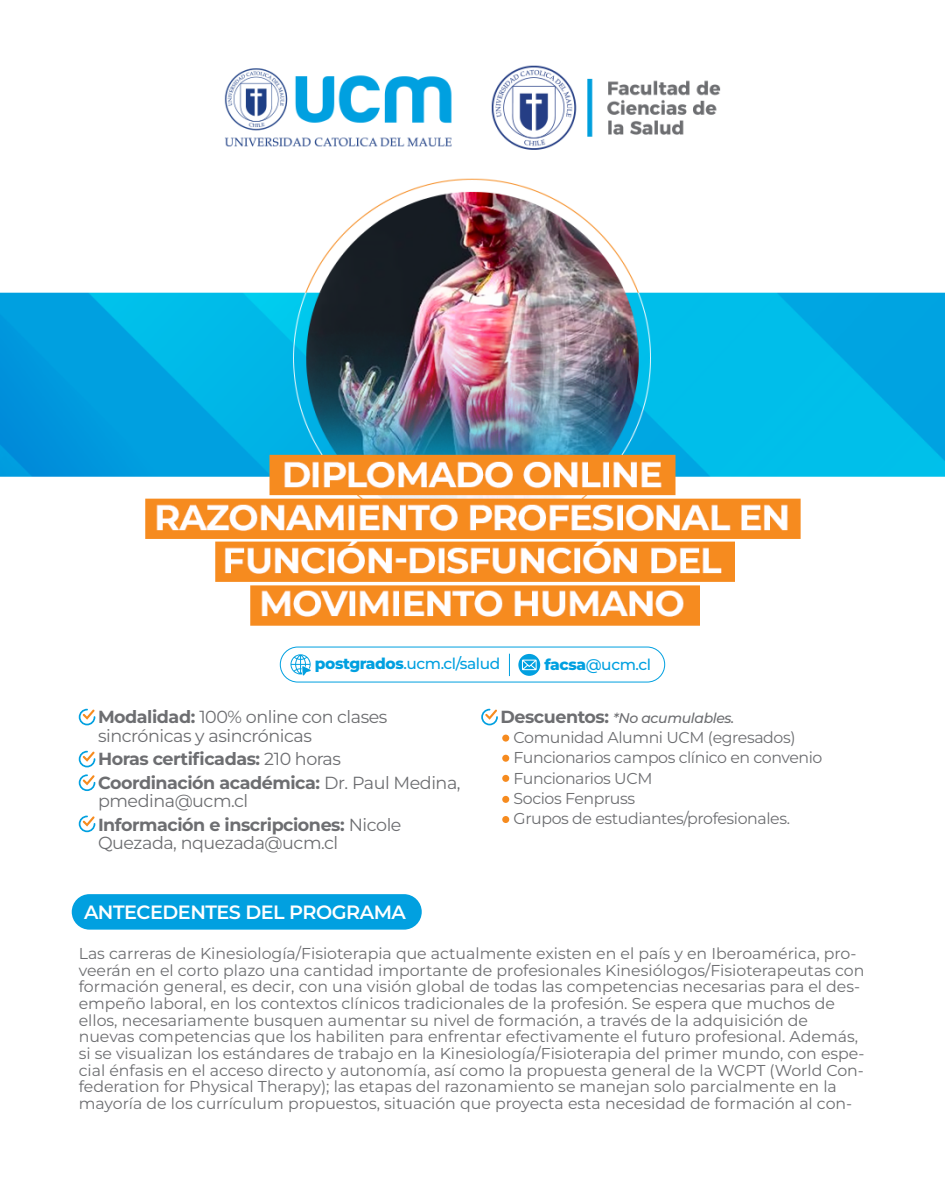
<style>
.page{position:relative;width:945px;height:1182px;background:#fff}
.page>*{position:absolute;margin:0;border:0;box-sizing:border-box;transform-origin:0 0}
.t1{font:600 19.25px "Montserrat";letter-spacing:-.025em;color:#fff}
.t2{font:700 17.5px/23.6px "Montserrat";letter-spacing:-.025em;color:#6d6e71}
.t3{font:17.5px/18.4px "Montserrat";letter-spacing:-.025em;color:#6d6e71}
.t4{font:15.75px/16.6px "Montserrat";color:#6d6e71}
.t5{font:15.75px/20.1px "Montserrat";letter-spacing:-.025em;color:#6d6e71}
.t6{font:500 15.4px "Montserrat";letter-spacing:-.025em;color:#01a0e0}
.t7{font:italic 500 14px "Montserrat";letter-spacing:-.025em;color:#6d6e71}
.s1{font-weight:800}
.s2{font-weight:700}
.s3{font-weight:400}
.s4{font-weight:700;font-style:normal;font-size:17.5px}
</style>
<div class="page">
<img style="left:0;top:65px;width:945px;height:586px">
<div style="left:72px;top:894px;width:350px;height:35px;background:#01a0e0;border-radius:18px"></div>
<svg style="left:79px;top:708px;width:16px;height:17px"></svg>
<svg style="left:481px;top:708px;width:17px;height:17px"></svg>
<svg style="left:79px;top:750px;width:16px;height:17px"></svg>
<svg style="left:79px;top:774px;width:16px;height:17px"></svg>
<svg style="left:79px;top:815px;width:16px;height:17px"></svg>
<div style="left:280px;top:646px;width:385px;height:36px;border:1px solid #01a0e0;border-radius:17px"></div>
<svg style="left:290px;top:654px;width:21px;height:21px"></svg>
<svg style="left:518px;top:654px;width:22px;height:21px"></svg>
<svg style="left:509px;top:653px;width:1px;height:23px"></svg>
<div style="left:502px;top:734px;width:7px;height:7px;background:#f68b1f;border-radius:50%"></div>
<div style="left:502px;top:754px;width:7px;height:7px;background:#f68b1f;border-radius:50%"></div>
<div style="left:502px;top:774px;width:7px;height:7px;background:#f68b1f;border-radius:50%"></div>
<div style="left:502px;top:795px;width:7px;height:7px;background:#f68b1f;border-radius:50%"></div>
<div style="left:502px;top:816px;width:7px;height:6px;background:#f68b1f;border-radius:50%"></div>
<p class="t6" style="left:315px;top:653px;width:187px"><span class="s1">postgrados</span>.ucm.cl/salud</p>
<p class="t6" style="left:544px;top:654px;width:108px"><span class="s1">facsa</span>@ucm.cl</p>
<p class="t3" style="left:98px;top:707px;width:291px"><span class="s2">Modalidad:</span> 100% online con clases sincrónicas y asincrónicas</p>
<p class="t2" style="left:98px;top:746px;width:364px">Horas certificadas: <span class="s3">210 horas<br></span>Coordinación académica: <span class="s3">Dr. Paul Medina,</span></p>
<p class="t2" style="left:98px;top:788px;width:305px"><span class="s3">pmedina@ucm.cl<br></span>Información e inscripciones: <span class="s3">Nicole</span></p>
<p class="t3" style="left:98px;top:833px;width:242px">Quezada, nquezada@ucm.cl</p>
<p class="t7" style="left:500px;top:708px;width:235px"><span class="s4">Descuentos:</span> *No acumulables.</p>
<p class="t5" style="left:514px;top:727px;width:310px">Comunidad Alumni UCM (egresados)<br>Funcionarios campos clínico en convenio<br>Funcionarios UCM<br>Socios Fenpruss<br>Grupos de estudiantes/profesionales.</p>
<p class="t1" style="left:84px;top:899px;width:323px">ANTECEDENTES DEL PROGRAMA</p>
<p class="t4" style="left:79px;top:944px;width:787px">Las carreras de Kinesiología/Fisioterapia que actualmente existen en el país y en Iberoamérica, pro&shy;veerán en el corto plazo una cantidad importante de profesionales Kinesiólogos/Fisioterapeutas con formación general, es decir, con una visión global de todas las competencias necesarias para el des&shy;empeño laboral, en los contextos clínicos tradicionales de la profesión. Se espera que muchos de ellos, necesariamente busquen aumentar su nivel de formación, a través de la adquisición de nuevas competencias que los habiliten para enfrentar efectivamente el futuro profesional. Además, si se visualizan los estándares de trabajo en la Kinesiología/Fisioterapia del primer mundo, con espe&shy;cial énfasis en el acceso directo y autonomía, así como la propuesta general de la WCPT (World Con&shy;federation for Physical Therapy); las etapas del razonamiento se manejan solo parcialmente en la mayoría de los currículum propuestos, situación que proyecta esta necesidad de formación al con-</p>
</div>
